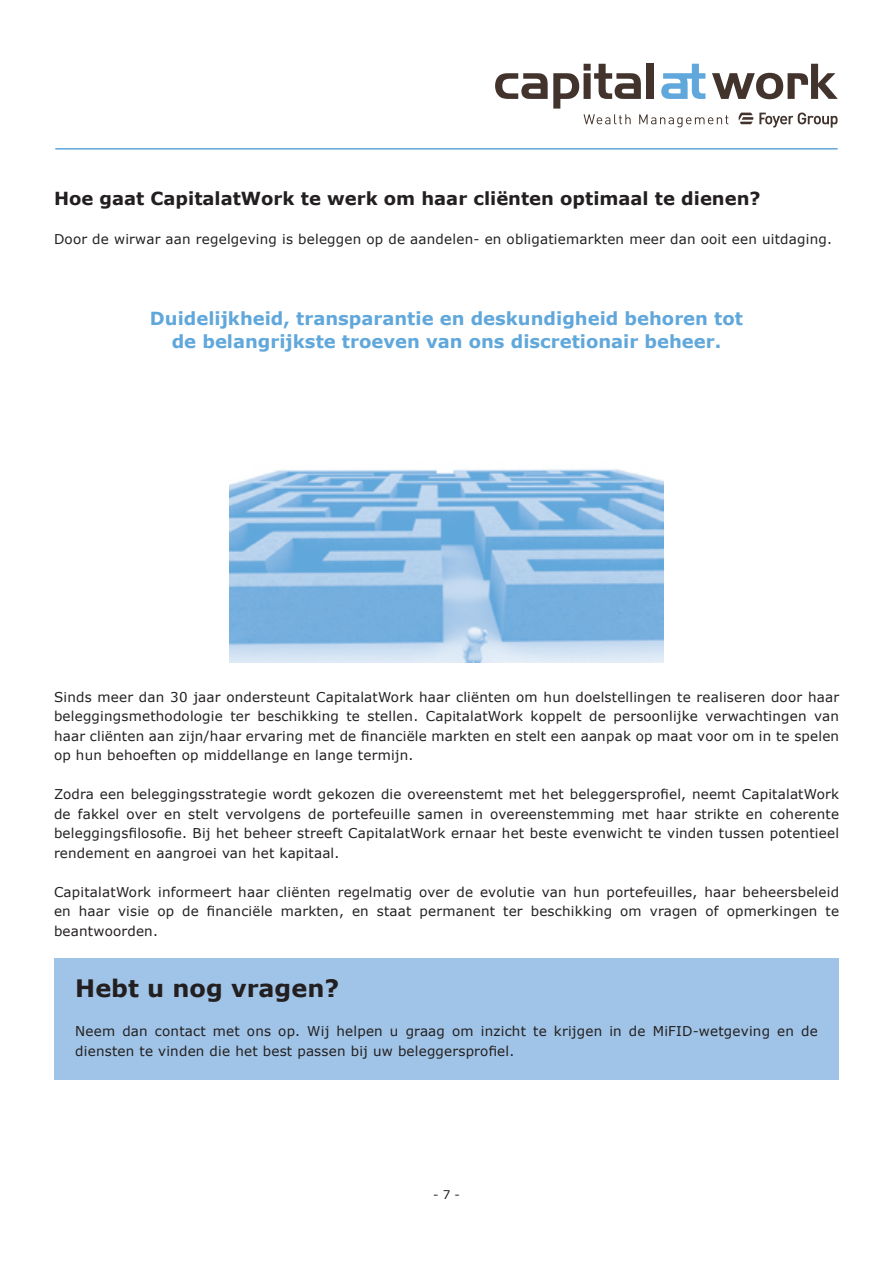
<style>
.page{position:relative;width:893px;height:1263px;background:#fff}
.page>*{position:absolute;margin:0;border:0;box-sizing:border-box;transform-origin:0 0}
.t1{font:700 24px "Verdana";color:#231f20}
.t2{font:700 18px/22.5px "Verdana";color:#60a7db;text-align:center}
.t3{font:700 18px "Verdana";color:#231f20}
.t4{font:13.5px/19.5px "Verdana";letter-spacing:.015em;color:#231f20;text-align:justify}
.t5{font:12px "Verdana";color:#231f20}
</style>
<div class="page">
<svg style="left:495px;top:64px;width:343px;height:64px"></svg>
<hr style="left:55px;top:148px;width:783px;height:2px;background:#60a7db">
<div style="left:54px;top:957px;width:785px;height:66px;background:#a0c4e7"></div>
<div style="left:54px;top:1005px;width:785px;height:75px;background:#a0c4e7"></div>
<img style="left:230px;top:469px;width:433px;height:193px">
<h2 class="t3" style="left:54px;top:187px;width:708px">Hoe gaat CapitalatWork te werk om haar cliënten optimaal te dienen?</h2>
<p class="t4" style="left:54px;top:230px;width:779px">Door de wirwar aan regelgeving is beleggen op de aandelen- en obligatiemarkten meer dan ooit een uitdaging.</p>
<h2 class="t2" style="left:150px;top:307px;width:594px">Duidelijkheid, transparantie en deskundigheid behoren tot de belangrijkste troeven van ons discretionair beheer.</h2>
<p class="t4" style="left:54px;top:687px;width:787px">Sinds meer dan 30 jaar ondersteunt CapitalatWork haar cliënten om hun doelstellingen te realiseren door haar beleggingsmethodologie ter beschikking te stellen. CapitalatWork koppelt de persoonlijke verwachtingen van haar cliënten aan zijn/haar ervaring met de financiële markten en stelt een aanpak op maat voor om in te spelen op hun behoeften op middellange en lange termijn.</p>
<p class="t4" style="left:54px;top:785px;width:787px">Zodra een beleggingsstrategie wordt gekozen die overeenstemt met het beleggersprofiel, neemt CapitalatWork de fakkel over en stelt vervolgens de portefeuille samen in overeenstemming met haar strikte en coherente beleggingsfilosofie. Bij het beheer streeft CapitalatWork ernaar het beste evenwicht te vinden tussen potentieel rendement en aangroei van het kapitaal.</p>
<p class="t4" style="left:54px;top:882px;width:787px">CapitalatWork informeert haar cliënten regelmatig over de evolutie van hun portefeuilles, haar beheersbeleid en haar visie op de financiële markten, en staat permanent ter beschikking om vragen of opmerkingen te beantwoorden.</p>
<h1 class="t1" style="left:75px;top:973px;width:265px">Hebt u nog vragen?</h1>
<p class="t4" style="left:75px;top:1022px;width:744px">Neem dan contact met ons op. Wij helpen u graag om inzicht te krijgen in de MiFID-wetgeving en de diensten te vinden die het best passen bij uw beleggersprofiel.</p>
<p class="t5" style="left:433px;top:1187px;width:28px">- 7 -</p>
</div>
